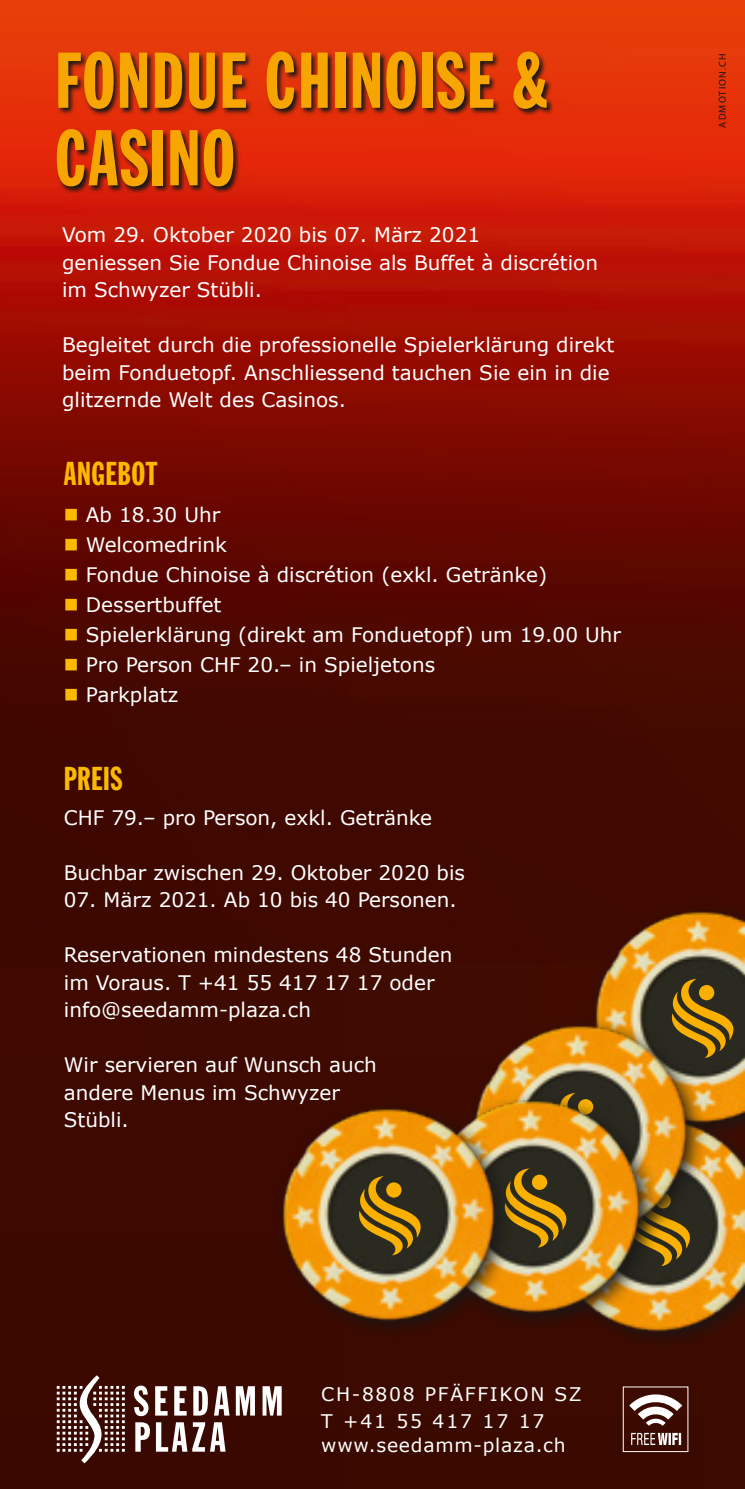
<style>
.page{position:relative;width:745px;height:1489px;background:#fff}
.page>*{position:absolute;margin:0;border:0;box-sizing:border-box;transform-origin:0 0}
.t1{font:77.5px/77.5px "Franklin Gothic Extra Cond";letter-spacing:.02em;color:#f7a500}
.t2{font:32.5px "Franklin Gothic Extra Cond";letter-spacing:.02em;color:#fbb900}
.t3{font:20px/27.5px "Verdana";color:#fff}
.t4{font:18.75px/27.5px "Verdana";letter-spacing:.09em;color:#fff}
.t5{font:18.75px "Verdana";letter-spacing:.04em;color:#fff}
.t6{font:10px "Myriad Pro";letter-spacing:.12em;color:#181716}
.s1{color:#fbb900}
</style>
<div class="page">
<div style="left:0;top:962px;width:744px;height:526px;background:#3d0900"></div>
<img style="left:0;top:0;width:744px;height:962px">
<svg style="left:57px;top:1375px;width:224px;height:88px"></svg>
<svg style="left:629px;top:1394px;width:52px;height:50px"></svg>
<svg style="left:56px;top:50px;width:497px;height:142px;background:#a8260c"></svg>
<img style="left:588px;top:899px;width:156px;height:208px">
<svg style="left:664px;top:978px;width:72px;height:79px;background:#6c5515"></svg>
<img style="left:624px;top:1107px;width:120px;height:229px">
<svg style="left:661px;top:1257px;width:32px;height:8px"></svg>
<svg style="left:661px;top:1014px;width:46px;height:243px;background:#82672d"></svg>
<img style="left:484px;top:1013px;width:212px;height:229px">
<svg style="left:516px;top:1089px;width:145px;height:243px"></svg>
<img style="left:480px;top:1089px;width:170px;height:228px">
<svg style="left:497px;top:1092px;width:118px;height:155px;background:#96722b"></svg>
<svg style="left:366px;top:1097px;width:150px;height:233px"></svg>
<img style="left:283px;top:1096px;width:221px;height:229px">
<svg style="left:352px;top:1175px;width:72px;height:80px;background:#695315"></svg>
<h1 class="t1" style="left:55px;top:42px;width:493px">FONDUE CHINOISE &amp;<br>CASINO</h1>
<p class="t3" style="left:62px;top:221px;width:537px">Vom 29. Oktober 2020 bis 07. März 2021<br>geniessen Sie Fondue Chinoise als Buffet à discrétion im Schwyzer Stübli.</p>
<p class="t3" style="left:62px;top:331px;width:553px">Begleitet durch die professionelle Spielerklärung direkt beim Fonduetopf. Anschliessend tauchen Sie ein in die glitzernde Welt des Casinos.</p>
<h2 class="t2" style="left:64px;top:456px;width:94px">ANGEBOT</h2>
<p class="t3" style="left:64px;top:501px;width:158px"><span class="s1">■</span> Ab 18.30 Uhr</p>
<p class="t3" style="left:64px;top:531px;width:165px"><span class="s1">■</span> Welcomedrink</p>
<p class="t3" style="left:64px;top:561px;width:484px"><span class="s1">■</span> Fondue Chinoise à discrétion (exkl. Getränke)</p>
<p class="t3" style="left:64px;top:591px;width:159px"><span class="s1">■</span> Dessertbuffet</p>
<p class="t3" style="left:64px;top:621px;width:558px"><span class="s1">■</span> Spielerklärung (direkt am Fonduetopf) um 19.00 Uhr</p>
<p class="t3" style="left:64px;top:651px;width:372px"><span class="s1">■</span> Pro Person CHF 20.– in Spieljetons</p>
<p class="t3" style="left:64px;top:681px;width:116px"><span class="s1">■</span> Parkplatz</p>
<h2 class="t2" style="left:64px;top:761px;width:60px">PREIS</h2>
<p class="t3" style="left:64px;top:803px;width:369px">CHF 79.– pro Person, exkl. Getränke</p>
<p class="t3" style="left:64px;top:858px;width:402px">Buchbar zwischen 29. Oktober 2020 bis</p>
<p class="t3" style="left:64px;top:885px;width:394px">07. März 2021. Ab 10 bis 40 Personen.</p>
<p class="t3" style="left:64px;top:940px;width:390px">Reservationen mindestens 48 Stunden im Voraus. T +41 55 417 17 17 oder info@seedamm-plaza.ch</p>
<p class="t3" style="left:64px;top:1050px;width:314px">Wir servieren auf Wunsch auch andere Menus im Schwyzer<br>Stübli.</p>
<p class="t6" style="left:716px;top:128px;width:76px;rotate:-90deg">ADMOTION.CH</p>
<p class="t4" style="left:321px;top:1379px;width:262px">CH-8808 PFÄFFIKON SZ<br>T +41 55 417 17 17</p>
<p class="t5" style="left:321px;top:1431px;width:246px">www.seedamm-plaza.ch</p>
</div>
